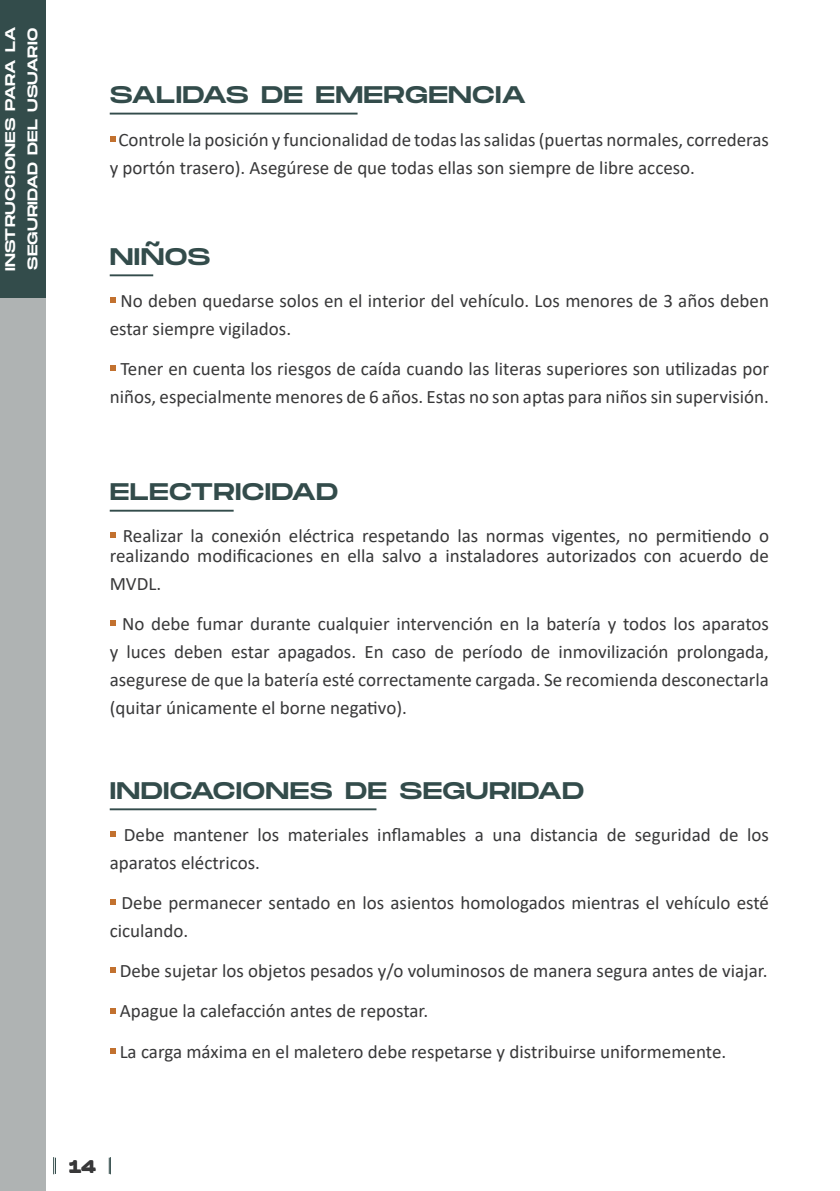
<style>
.page{position:relative;width:840px;height:1191px;background:#fff}
.page>*{position:absolute;margin:0;border:0;box-sizing:border-box;transform-origin:0 0}
.CUERPO{font:24px "Monument Extended";letter-spacing:.015em;color:#334c4b}
.CUERPO-2{font:19px/28px "Calibri";color:#383839}
.CUERPO-3{font:17px "Monument Extended";color:#383839}
.CUERPO-4{font:14px "Monument Extended";letter-spacing:.01em;color:#fff}
</style>
<div class="page">
<svg style="left:110px;top:136px;width:5px;height:6px"></svg>
<hr style="left:110px;top:113px;width:247px;height:2px;background:#334c4b">
<div style="left:0;top:0;width:45px;height:1191px;background:#afb3b3"></div>
<div style="left:0;top:0;width:45px;height:298px;background:#334c4b"></div>
<hr style="left:110px;top:274px;width:43px;height:2px;background:#334c4b">
<svg style="left:110px;top:297px;width:5px;height:6px"></svg>
<svg style="left:110px;top:365px;width:5px;height:6px"></svg>
<hr style="left:110px;top:510px;width:123px;height:1px;background:#334c4b">
<svg style="left:110px;top:532px;width:5px;height:6px"></svg>
<svg style="left:110px;top:620px;width:5px;height:6px"></svg>
<hr style="left:110px;top:808px;width:266px;height:2px;background:#334c4b">
<svg style="left:110px;top:831px;width:5px;height:5px"></svg>
<svg style="left:110px;top:899px;width:5px;height:6px"></svg>
<svg style="left:110px;top:967px;width:5px;height:6px"></svg>
<svg style="left:110px;top:1008px;width:5px;height:5px"></svg>
<svg style="left:110px;top:1048px;width:5px;height:5px"></svg>
<svg style="left:53px;top:1157px;width:3px;height:17px"></svg>
<svg style="left:109px;top:1157px;width:2px;height:17px"></svg>
<p class="CUERPO-4" style="left:0;top:271px;width:246px;rotate:-90deg">INSTRUCCIONES PARA LA</p>
<p class="CUERPO-4" style="left:22px;top:270px;width:243px;rotate:-90deg">SEGURIDAD DEL USUARIO</p>
<p class="CUERPO" style="left:110px;top:77px;width:418px">SALIDAS DE EMERGENCIA</p>
<p class="CUERPO-2" style="left:110px;top:125px;width:660px;text-indent:9px">Controle la posición y funcionalidad de todas las salidas (puertas normales, correderas y portón trasero). Asegúrese de que todas ellas son siempre de libre acceso.</p>
<p class="CUERPO" style="left:110px;top:239px;width:102px">NIÑOS</p>
<p class="CUERPO-2" style="left:110px;top:286px;width:660px;text-indent:11px">No deben quedarse solos en el interior del vehículo. Los menores de 3 años deben estar siempre vigilados.</p>
<p class="CUERPO-2" style="left:110px;top:354px;width:660px;text-align:center">Tener en cuenta los riesgos de caída cuando las literas superiores son utilizadas por niños, especialmente menores de 6 años. Estas no son aptas para niños sin supervisión.</p>
<p class="CUERPO" style="left:110px;top:474px;width:230px">ELECTRICIDAD</p>
<p class="CUERPO-2" style="left:110px;top:525px;width:660px;line-height:20px;text-align:right">Realizar la conexión eléctrica respetando las normas vigentes, no permitiendo o realizando modificaciones en ella salvo a instaladores autorizados con acuerdo de</p>
<p class="CUERPO-2" style="left:110px;top:569px;width:53px">MVDL.</p>
<p class="CUERPO-2" style="left:110px;top:609px;width:660px;text-align:justify;text-indent:12px">No debe fumar durante cualquier intervención en la batería y todos los aparatos y luces deben estar apagados. En caso de período de inmovilización prolongada, asegurese de que la batería esté correctamente cargada. Se recomienda desconectarla (quitar únicamente el borne negativo).</p>
<p class="CUERPO" style="left:110px;top:773px;width:476px">INDICACIONES DE SEGURIDAD</p>
<p class="CUERPO-2" style="left:110px;top:820px;width:660px;text-indent:14px">Debe mantener los materiales inflamables a una distancia de seguridad de los aparatos eléctricos.</p>
<p class="CUERPO-2" style="left:110px;top:888px;width:660px;text-indent:12px">Debe permanecer sentado en los asientos homologados mientras el vehículo esté ciculando.</p>
<p class="CUERPO-2" style="left:120px;top:956px;width:649px">Debe sujetar los objetos pesados y/o voluminosos de manera segura antes de viajar.</p>
<p class="CUERPO-2" style="left:120px;top:996px;width:310px">Apague la calefacción antes de repostar.</p>
<p class="CUERPO-2" style="left:120px;top:1037px;width:607px">La carga máxima en el maletero debe respetarse y distribuirse uniformemente.</p>
<p class="CUERPO-3" style="left:69px;top:1154px;width:29px">14</p>
</div>
